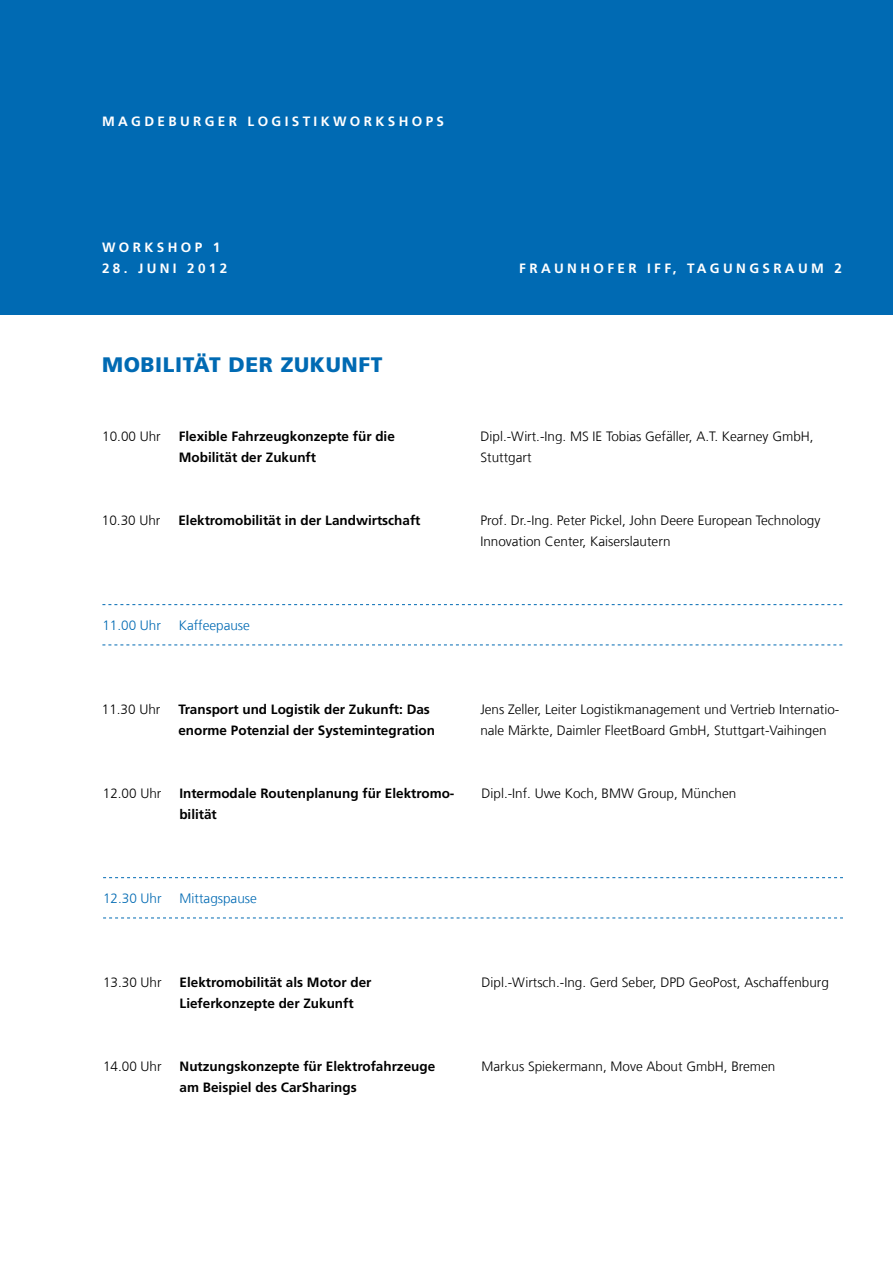
<style>
.page{position:relative;width:893px;height:1263px;background:#fff}
.page>*{position:absolute;margin:0;border:0;box-sizing:border-box;transform-origin:0 0}
.t1{font:900 21px "Frutiger LT Com";letter-spacing:.03em;color:#006ab3}
.t2{font:300 13.5px/21px "Frutiger LT Com";color:#000}
.t3{font:700 13.5px/21px "Frutiger LT Com";color:#000}
.t4{font:700 13.5px "Frutiger LT Com";letter-spacing:.25em;color:#fff}
.t5{font:300 13.5px "Frutiger LT Com";color:#006ab3}
</style>
<div class="page">
<div style="left:0;top:0;width:893px;height:315px;background:#006ab3"></div>
<svg style="left:102px;top:604px;width:740px;height:1px"></svg>
<svg style="left:102px;top:644px;width:740px;height:1px"></svg>
<svg style="left:103px;top:877px;width:740px;height:1px"></svg>
<svg style="left:103px;top:917px;width:740px;height:1px"></svg>
<p class="t4" style="left:102px;top:113px;width:344px">Magdeburger Logistikworkshops</p>
<p class="t4" style="left:102px;top:239px;width:120px">Workshop 1</p>
<p class="t4" style="left:102px;top:260px;width:127px">28. Juni 2012</p>
<p class="t4" style="left:519px;top:260px;width:137px">F raunhofer IFF</p>
<p class="t4" style="left:673px;top:260px;width:171px">, Tagungsraum 2</p>
<h1 class="t1" style="left:102px;top:352px;width:282px">MOBILITÄT DER ZUKUNFT</h1>
<p class="t2" style="left:102px;top:426px;width:60px">10.00 Uhr</p>
<p class="t3" style="left:179px;top:425px;width:218px">Flexible Fahrzeugkonzepte für die<br>Mobilität der Zukunft</p>
<p class="t2" style="left:480px;top:426px;width:335px">Dipl.-Wirt.-Ing. MS IE Tobias Gefäller, A.T. Kearney GmbH,<br>Stuttgart</p>
<p class="t2" style="left:102px;top:510px;width:60px">10.30 Uhr</p>
<p class="t3" style="left:178px;top:509px;width:244px">Elektromobilität in der Landwirtschaft</p>
<p class="t2" style="left:480px;top:510px;width:342px">Prof. Dr.-Ing. Peter Pickel, John Deere European Technology<br>Innovation Center, Kaiserslautern</p>
<p class="t5" style="left:102px;top:617px;width:60px">11.00 Uhr</p>
<p class="t5" style="left:179px;top:617px;width:73px">Kaffeepause</p>
<p class="t2" style="left:102px;top:699px;width:60px">11.30 Uhr</p>
<p class="t3" style="left:178px;top:698px;width:258px">Transport und Logistik der Zukunft: Das enorme Potenzial der Systemintegration</p>
<p class="t2" style="left:480px;top:699px;width:361px">Jens Zeller, Leiter Logistikmanagement und Vertrieb Internatio&shy;nale Märkte, Daimler FleetBoard GmbH, Stuttgart-Vaihingen</p>
<p class="t2" style="left:103px;top:783px;width:60px">12.00 Uhr</p>
<p class="t3" style="left:179px;top:782px;width:277px">Intermodale Routenplanung für Elektromo&shy;bilität</p>
<p class="t2" style="left:482px;top:783px;width:256px">Dipl.-Inf. Uwe Koch, BMW Group, München</p>
<p class="t5" style="left:103px;top:890px;width:60px">12.30 Uhr</p>
<p class="t5" style="left:180px;top:890px;width:79px">Mittagspause</p>
<p class="t2" style="left:103px;top:972px;width:60px">13.30 Uhr</p>
<p class="t3" style="left:180px;top:971px;width:193px">Elektromobilität als Motor der<br>Lieferkonzepte der Zukunft</p>
<p class="t2" style="left:482px;top:972px;width:349px">Dipl.-Wirtsch.-Ing. Gerd Seber, DPD GeoPost, Aschaffenburg</p>
<p class="t2" style="left:103px;top:1056px;width:60px">14.00 Uhr</p>
<p class="t3" style="left:180px;top:1055px;width:257px">Nutzungskonzepte für Elektrofahrzeuge am Beispiel des CarSharings</p>
<p class="t2" style="left:481px;top:1056px;width:295px">Markus Spiekermann, Move About GmbH, Bremen</p>
</div>
